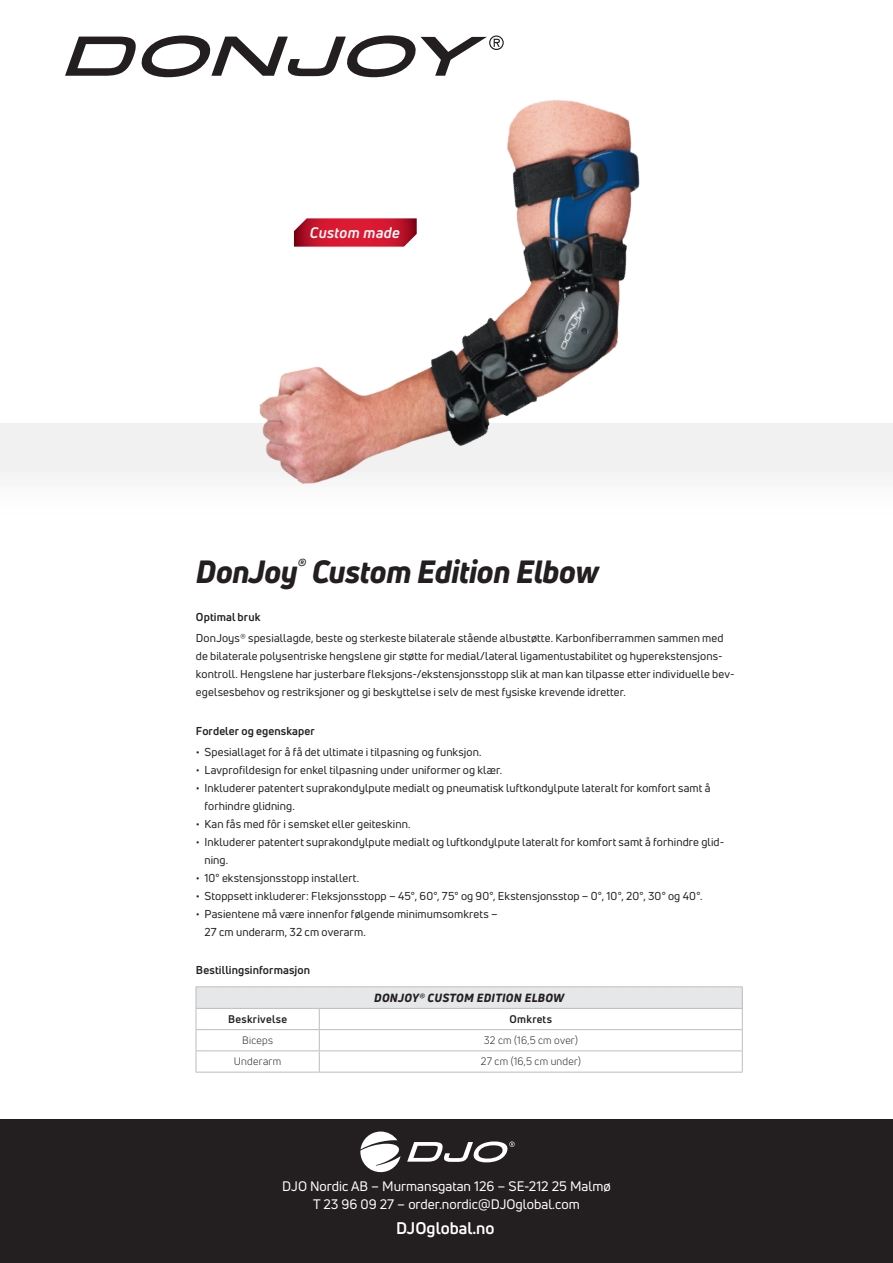
<style>
.page{position:relative;width:893px;height:1263px;background:#fff}
.page>*{position:absolute;margin:0;border:0;box-sizing:border-box;transform-origin:0 0}
.Produktnamn_21_25{font:italic 800 31.5px "Uni Neue";letter-spacing:-.015em;color:#231f20}
.t1{font:700 16.5px "Uni Neue";color:#fff}
.Custom_made{font:italic 700 15px "Uni Neue";letter-spacing:.025em;color:#fff}
.t2{font:13.5px "Uni Neue";color:#fff}
.Tabellcell_produktna{font:italic 800 11.7px "Uni Neue";letter-spacing:.025em;color:#231f20}
.Bröd_Optimal_Beställ{font:11.25px/18px "Uni Neue";letter-spacing:.01em;color:#231f20}
.Rubrik_Optimal_Bestä{font:700 11.25px "Uni Neue";letter-spacing:.01em;color:#231f20}
.Tabellcell_rubrik{font:700 10.8px "Uni Neue";letter-spacing:.03em;color:#231f20}
.Tabellcell_bröd{font:10.5px "Uni Neue";letter-spacing:.02em;color:#231f20}
</style>
<div class="page">
<svg style="left:65px;top:35px;width:156px;height:42px"></svg>
<div style="left:1px;top:1120px;width:892px;height:143px;background:#231f20"></div>
<div style="left:0;top:423px;width:893px;height:344px;background:linear-gradient(to right,#fdfdfe,#fefefe)"></div>
<img style="left:221px;top:35px;width:541px;height:584px">
<svg style="left:360px;top:1131px;width:40px;height:41px"></svg>
<svg style="left:407px;top:1141px;width:108px;height:21px"></svg>
<hr style="left:892px;top:1120px;width:1px;height:143px;background:#822489">
<svg style="left:294px;top:218px;width:123px;height:29px"></svg>
<div style="left:196px;top:987px;width:546px;height:21px;background:#e6e7e9"></div>
<hr style="left:319px;top:1029px;width:424px;height:1px;background:#bcbdc0">
<svg style="left:319px;top:1009px;width:1px;height:63px"></svg>
<hr style="left:196px;top:986px;width:123px;height:1px;background:#bcbdc0">
<hr style="left:319px;top:986px;width:424px;height:1px;background:#bcbdc0">
<hr style="left:196px;top:1008px;width:123px;height:1px;background:#bcbdc0">
<hr style="left:319px;top:1008px;width:424px;height:1px;background:#bcbdc0">
<svg style="left:742px;top:987px;width:1px;height:85px"></svg>
<hr style="left:196px;top:1029px;width:123px;height:1px;background:#bcbdc0">
<hr style="left:196px;top:1050px;width:123px;height:1px;background:#bcbdc0">
<svg style="left:196px;top:987px;width:1px;height:85px"></svg>
<hr style="left:319px;top:1050px;width:424px;height:1px;background:#bcbdc0">
<hr style="left:196px;top:1072px;width:123px;height:1px;background:#bcbdc0">
<hr style="left:319px;top:1072px;width:424px;height:1px;background:#bcbdc0">
<p class="Custom_made" style="left:310px;top:223px;width:91px">Custom made</p>
<p class="Produktnamn_21_25" style="left:196px;top:550px;width:404px">DonJoy<sup>®</sup> Custom Edition Elbow</p>
<p class="Rubrik_Optimal_Bestä" style="left:196px;top:610px;width:66px">Optimal bruk</p>
<p class="Bröd_Optimal_Beställ" style="left:196px;top:629px;width:540px">DonJoys® spesiallagde, beste og sterkeste bilaterale stående albustøtte. Karbonfiberrammen sammen med de bilaterale polysentriske hengslene gir støtte for medial/lateral ligamentustabilitet og hyperekstensjons&shy;kontroll. Hengslene har justerbare fleksjons-/ekstensjonsstopp slik at man kan tilpasse etter individuelle bev&shy;egelsesbehov og restriksjoner og gi beskyttelse i selv de mest fysiske krevende idretter.</p>
<p class="Rubrik_Optimal_Bestä" style="left:196px;top:723px;width:120px">Fordeler og egenskaper</p>
<p class="Bröd_Optimal_Beställ" style="left:196px;top:743px;width:287px">• Spesiallaget for å få det ultimate i tilpasning og funksjon.</p>
<p class="Bröd_Optimal_Beställ" style="left:196px;top:761px;width:308px">• Lavprofildesign for enkel tilpasning under uniformer og klær.</p>
<p class="Bröd_Optimal_Beställ" style="left:204px;top:779px;width:507px;text-indent:-9px">• Inkluderer patentert suprakondylpute medialt og pneumatisk luftkondylpute lateralt for komfort samt å forhindre glidning.</p>
<p class="Bröd_Optimal_Beställ" style="left:196px;top:815px;width:216px">• Kan fås med fôr i semsket eller geiteskinn.</p>
<p class="Bröd_Optimal_Beställ" style="left:204px;top:833px;width:521px;text-indent:-9px">• Inkluderer patentert suprakondylpute medialt og luftkondylpute lateralt for komfort samt å forhindre glid&shy;ning.</p>
<p class="Bröd_Optimal_Beställ" style="left:196px;top:869px;width:165px">• 10° ekstensjonsstopp installert.</p>
<p class="Bröd_Optimal_Beställ" style="left:196px;top:887px;width:508px">• Stoppsett inkluderer: Fleksjonsstopp – 45°, 60°, 75° og 90°, Ekstensjonsstop – 0°, 10°, 20°, 30° og 40°.</p>
<p class="Bröd_Optimal_Beställ" style="left:204px;top:905px;width:295px;text-indent:-9px">• Pasientene må være innenfor følgende minimumsomkrets –<br>27 cm underarm, 32 cm overarm.</p>
<p class="Rubrik_Optimal_Bestä" style="left:196px;top:963px;width:116px">Bestillingsinformasjon</p>
<p class="Tabellcell_produktna" style="left:374px;top:990px;width:192px">DONJOY® CUSTOM EDITION ELBOW</p>
<p class="Tabellcell_rubrik" style="left:228px;top:1012px;width:60px">Beskrivelse</p>
<p class="Tabellcell_rubrik" style="left:510px;top:1012px;width:44px">Omkrets</p>
<p class="Tabellcell_bröd" style="left:242px;top:1034px;width:32px">Biceps</p>
<p class="Tabellcell_bröd" style="left:484px;top:1034px;width:95px">32 cm (16,5 cm over)</p>
<p class="Tabellcell_bröd" style="left:234px;top:1055px;width:49px">Underarm</p>
<p class="Tabellcell_bröd" style="left:481px;top:1055px;width:102px">27 cm (16,5 cm under)</p>
<p class="t2" style="left:282px;top:1177px;width:330px">DJO Nordic AB – Murmansgatan 126 – SE-212 25 Malmø</p>
<p class="t2" style="left:313px;top:1195px;width:268px">T 23 96 09 27 – order.nordic@DJOglobal.com</p>
<p class="t1" style="left:396px;top:1217px;width:100px">DJOglobal.no</p>
</div>
